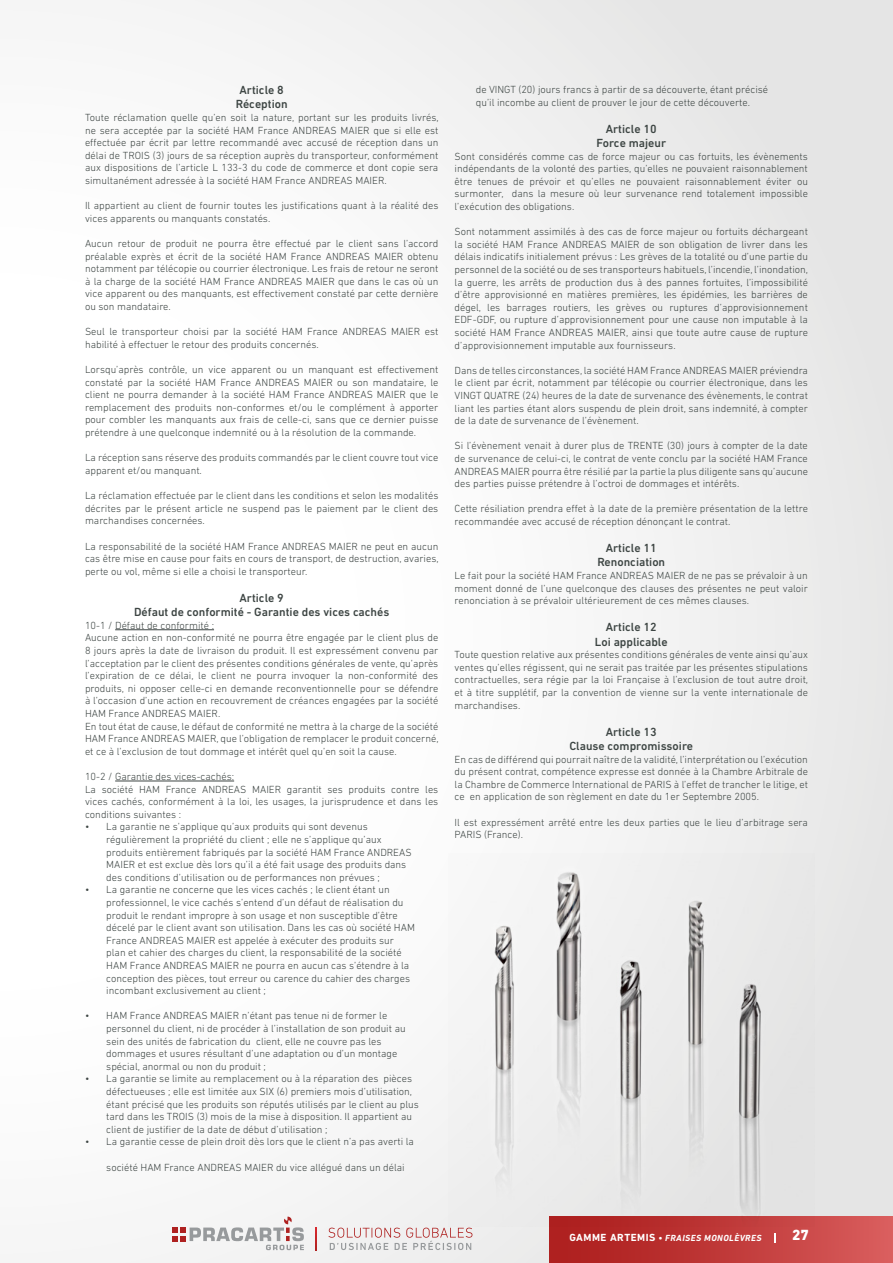
<style>
.page{position:relative;width:893px;height:1263px;background:#fff}
.page>*{position:absolute;margin:0;border:0;box-sizing:border-box;transform-origin:0 0}
.t1{font:800 15px "DIN Next LT Pro";color:#fff}
.t2{font:500 12px/14.4px "DIN Next LT Pro";color:#3d4543;text-align:center}
.t3{font:300 10.5px/12.6px "DIN Next LT Pro";color:#3d4543;text-align:justify}
.t4{font:italic 700 9px "DIN Next LT Pro";letter-spacing:.05em;color:#fff}
.s1{font-style:normal;font-size:10.5px}
</style>
<div class="page">
<div style="left:0;top:0;width:893px;height:1263px;background:linear-gradient(to right,#fff,#e9e9e9)"></div>
<div style="left:549px;top:1216px;width:344px;height:47px;background:linear-gradient(to right,#aa1a19,#d85c5c)"></div>
<svg style="left:328px;top:1227px;width:144px;height:23px"></svg>
<svg style="left:172px;top:1216px;width:132px;height:34px"></svg>
<svg style="left:316px;top:1227px;width:1px;height:23px"></svg>
<hr style="left:115px;top:629px;width:99px;height:1px;background:#3d4543">
<hr style="left:115px;top:781px;width:119px;height:1px;background:#3d4543">
<img style="left:448px;top:854px;width:366px;height:372px">
<p class="t2" style="left:236px;top:83px;width:53px">Article 8<br>Réception</p>
<p class="t3" style="left:85px;top:111px;width:355px">Toute réclamation quelle qu’en soit la nature, portant sur les produits livrés, ne sera acceptée par la société HAM France ANDREAS MAIER que si elle est effectuée par écrit par lettre recommandé avec accusé de réception dans un délai de TROIS (3) jours de sa réception auprès du transporteur, conformément aux dispositions de l’article L 133-3 du code de commerce et dont copie sera simultanément adressée à la société HAM France ANDREAS MAIER.</p>
<p class="t3" style="left:85px;top:199px;width:355px">Il appartient au client de fournir toutes les justifications quant à la réalité des vices apparents ou manquants constatés.</p>
<p class="t3" style="left:85px;top:237px;width:355px">Aucun retour de produit ne pourra être effectué par le client sans l’accord préalable exprès et écrit de la société HAM France ANDREAS MAIER obtenu notamment par télécopie ou courrier électronique. Les frais de retour ne seront à la charge de la société HAM France ANDREAS MAIER que dans le cas où un vice apparent ou des manquants, est effectivement constaté par cette dernière ou son mandataire.</p>
<p class="t3" style="left:85px;top:325px;width:355px">Seul le transporteur choisi par la société HAM France ANDREAS MAIER est habilité à effectuer le retour des produits concernés.</p>
<p class="t3" style="left:85px;top:363px;width:355px">Lorsqu’après contrôle, un vice apparent ou un manquant est effectivement constaté par la société HAM France ANDREAS MAIER ou son mandataire, le client ne pourra demander à la société HAM France ANDREAS MAIER que le remplacement des produits non-conformes et/ou le complément à apporter pour combler les manquants aux frais de celle-ci, sans que ce dernier puisse prétendre à une quelconque indemnité ou à la résolution de la commande.</p>
<p class="t3" style="left:85px;top:451px;width:355px">La réception sans réserve des produits commandés par le client couvre tout vice apparent et/ou manquant.</p>
<p class="t3" style="left:85px;top:489px;width:355px">La réclamation effectuée par le client dans les conditions et selon les modalités décrites par le présent article ne suspend pas le paiement par le client des marchandises concernées.</p>
<p class="t3" style="left:85px;top:539px;width:355px">La responsabilité de la société HAM France ANDREAS MAIER ne peut en aucun cas être mise en cause pour faits en cours de transport, de destruction, avaries, perte ou vol, même si elle a choisi le transporteur.</p>
<p class="t2" style="left:134px;top:590px;width:257px">Article 9<br>Défaut de conformité - Garantie des vices cachés</p>
<p class="t3" style="left:85px;top:619px;width:355px;text-align:left">10-1 / Défaut de conformité :<br>Aucune action en non-conformité ne pourra être engagée par le client plus de 8 jours après la date de livraison du produit. Il est expressément convenu par l’acceptation par le client des présentes conditions générales de vente, qu’après l’expiration de ce délai, le client ne pourra invoquer la non-conformité des produits, ni opposer celle-ci en demande reconventionnelle pour se défendre à l’occasion d’une action en recouvrement de créances engagées par la société HAM France ANDREAS MAIER.<br>En tout état de cause, le défaut de conformité ne mettra à la charge de la société HAM France ANDREAS MAIER, que l’obligation de remplacer le produit concerné, et ce à l’exclusion de tout dommage et intérêt quel qu’en soit la cause.</p>
<p class="t3" style="left:85px;top:770px;width:355px;text-align:left">10-2 / Garantie des vices-cachés:<br>La société HAM France ANDREAS MAIER garantit ses produits contre les vices cachés, conformément à la loi, les usages, la jurisprudence et dans les conditions suivantes :</p>
<p class="t3" style="left:106px;top:820px;width:307px;text-align:left;text-indent:-21px">• La garantie ne s’applique qu’aux produits qui sont devenus régulièrement la propriété du client ; elle ne s’applique qu’aux produits entièrement fabriqués par la société HAM France ANDREAS MAIER et est exclue dès lors qu’il a été fait usage des produits dans des conditions d’utilisation ou de performances non prévues ;</p>
<p class="t3" style="left:106px;top:883px;width:310px;text-align:left;text-indent:-21px">• La garantie ne concerne que les vices cachés ; le client étant un professionnel, le vice cachés s’entend d’un défaut de réalisation du produit le rendant impropre à son usage et non susceptible d’être décelé par le client avant son utilisation. Dans les cas où société HAM France ANDREAS MAIER est appelée à exécuter des produits sur plan et cahier des charges du client, la responsabilité de la société HAM France ANDREAS MAIER ne pourra en aucun cas s’étendre à la conception des pièces, tout erreur ou carence du cahier des charges incombant exclusivement au client ;</p>
<p class="t3" style="left:106px;top:1009px;width:301px;text-align:left;text-indent:-21px">• HAM France ANDREAS MAIER n’étant pas tenue ni de former le personnel du client, ni de procéder à l’installation de son produit au sein des unités de fabrication du client, elle ne couvre pas les dommages et usures résultant d’une adaptation ou d’un montage spécial, anormal ou non du produit ;</p>
<p class="t3" style="left:106px;top:1072px;width:314px;text-align:left;text-indent:-21px">• La garantie se limite au remplacement ou à la réparation des pièces défectueuses ; elle est limitée aux SIX (6) premiers mois d’utilisation, étant précisé que les produits son réputés utilisés par le client au plus tard dans les TROIS (3) mois de la mise à disposition. Il appartient au client de justifier de la date de début d’utilisation ;</p>
<p class="t3" style="left:85px;top:1135px;width:330px">• La garantie cesse de plein droit dès lors que le client n’a pas averti la</p>
<p class="t3" style="left:106px;top:1160px;width:300px">société HAM France ANDREAS MAIER du vice allégué dans un délai</p>
<p class="t3" style="left:476px;top:83px;width:294px">de VINGT (20) jours francs à partir de sa découverte, étant précisé qu’il incombe au client de prouver le jour de cette découverte.</p>
<p class="t2" style="left:596px;top:121px;width:71px">Article 10<br>Force majeur</p>
<p class="t3" style="left:455px;top:150px;width:355px">Sont considérés comme cas de force majeur ou cas fortuits, les évènements indépendants de la volonté des parties, qu’elles ne pouvaient raisonnablement être tenues de prévoir et qu’elles ne pouvaient raisonnablement éviter ou surmonter, dans la mesure où leur survenance rend totalement impossible l’exécution des obligations.</p>
<p class="t3" style="left:455px;top:225px;width:355px">Sont notamment assimilés à des cas de force majeur ou fortuits déchargeant la société HAM France ANDREAS MAIER de son obligation de livrer dans les délais indicatifs initialement prévus : Les grèves de la totalité ou d’une partie du personnel de la société ou de ses transporteurs habituels, l’incendie, l’inondation, la guerre, les arrêts de production dus à des pannes fortuites, l’impossibilité d’être approvisionné en matières premières, les épidémies, les barrières de dégel, les barrages routiers, les grèves ou ruptures d’approvisionnement EDF-GDF, ou rupture d’approvisionnement pour une cause non imputable à la société HAM France ANDREAS MAIER, ainsi que toute autre cause de rupture d’approvisionnement imputable aux fournisseurs.</p>
<p class="t3" style="left:455px;top:364px;width:355px">Dans de telles circonstances, la société HAM France ANDREAS MAIER préviendra le client par écrit, notamment par télécopie ou courrier électronique, dans les VINGT QUATRE (24) heures de la date de survenance des évènements, le contrat liant les parties étant alors suspendu de plein droit, sans indemnité, à compter de la date de survenance de l’évènement.</p>
<p class="t3" style="left:455px;top:439px;width:355px">Si l’évènement venait à durer plus de TRENTE (30) jours à compter de la date de survenance de celui-ci, le contrat de vente conclu par la société HAM France ANDREAS MAIER pourra être résilié par la partie la plus diligente sans qu’aucune des parties puisse prétendre à l’octroi de dommages et intérêts.</p>
<p class="t3" style="left:455px;top:502px;width:355px">Cette résiliation prendra effet à la date de la première présentation de la lettre recommandée avec accusé de réception dénonçant le contrat.</p>
<p class="t2" style="left:597px;top:541px;width:69px">Article 11<br>Renonciation</p>
<p class="t3" style="left:455px;top:569px;width:355px">Le fait pour la société HAM France ANDREAS MAIER de ne pas se prévaloir à un moment donné de l’une quelconque des clauses des présentes ne peut valoir renonciation à se prévaloir ultérieurement de ces mêmes clauses.</p>
<p class="t2" style="left:595px;top:620px;width:74px">Article 12<br>Loi applicable</p>
<p class="t3" style="left:455px;top:648px;width:355px">Toute question relative aux présentes conditions générales de vente ainsi qu’aux ventes qu’elles régissent, qui ne serait pas traitée par les présentes stipulations contractuelles, sera régie par la loi Française à l’exclusion de tout autre droit, et à titre supplétif, par la convention de vienne sur la vente internationale de marchandises.</p>
<p class="t2" style="left:569px;top:724px;width:125px">Article 13<br>Clause compromissoire</p>
<p class="t3" style="left:455px;top:753px;width:355px">En cas de différend qui pourrait naître de la validité, l’interprétation ou l’exécution du présent contrat, compétence expresse est donnée à la Chambre Arbitrale de la Chambre de Commerce International de PARIS à l’effet de trancher le litige, et ce en application de son règlement en date du 1er Septembre 2005.</p>
<p class="t3" style="left:455px;top:816px;width:355px">Il est expressément arrêté entre les deux parties que le lieu d’arbitrage sera<br>PARIS (France).</p>
<p class="t4" style="left:569px;top:1233px;width:194px"><span class="s1">GAMME ARTEMIS</span> • FRAISES MONOLÈVRES</p>
<h1 class="t1" style="left:792px;top:1226px;width:18px">27</h1>
</div>
